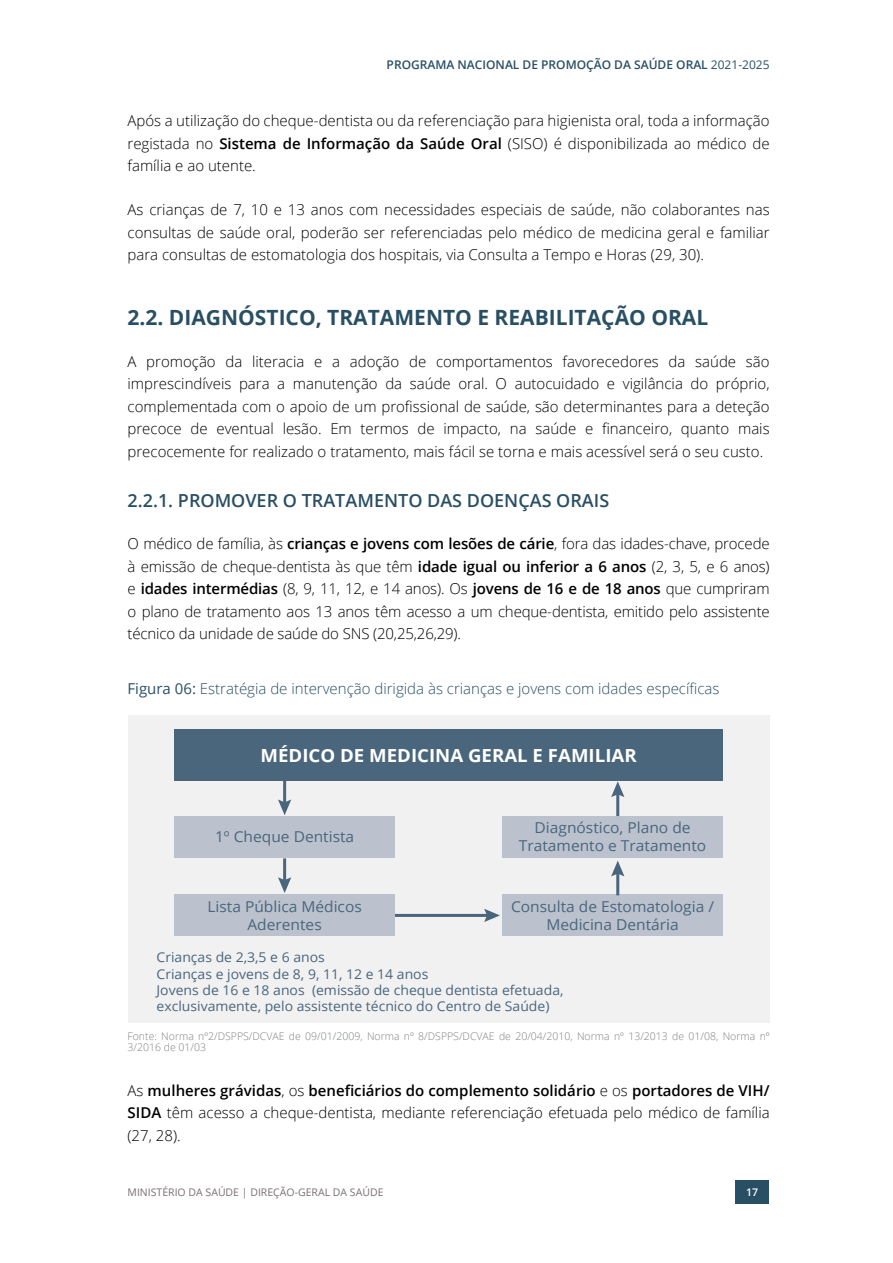
<style>
.page{position:relative;width:893px;height:1263px;background:#fff}
.page>*{position:absolute;margin:0;border:0;box-sizing:border-box;transform-origin:0 0}
.t1{font:700 21px "Open Sans";color:#294f64}
.t2{font:600 18px "Open Sans";color:#294f64}
.t3{font:700 18px "Open Sans";color:#fff;scale:1.04 1}
.t4{font:300 15px/22.5px "Open Sans";color:#000;text-align:justify}
.t5{font:15px/18px "Open Sans";color:#49667c;text-align:center;scale:1.04 1}
.t6{font:300 15px "Open Sans";color:#294f64}
.t7{font:13.5px/16.2px "Open Sans";color:#49667c;scale:1.04 1}
.t8{font:600 12px "Open Sans";color:#294f64}
.t9{font:300 10.5px/11.6px "Open Sans";color:#7f8080}
.t10{font:10.5px "Open Sans";color:#787170}
.t11{font:600 10.5px "Open Sans";color:#fff}
.s1{font-weight:400}
.s2{font-weight:600}
</style>
<div class="page">
<div style="left:735px;top:1180px;width:34px;height:24px;background:#294f64"></div>
<div style="left:128px;top:715px;width:641px;height:308px;background:#f1f1f2"></div>
<div style="left:175px;top:729px;width:548px;height:51px;background:#49667c"></div>
<hr style="left:395px;top:914px;width:94px;height:3px;background:#49667c">
<svg style="left:484px;top:909px;width:16px;height:13px"></svg>
<div style="left:502px;top:895px;width:221px;height:41px;background:#bbc1cd"></div>
<div style="left:502px;top:816px;width:221px;height:41px;background:#bbc1cd"></div>
<div style="left:175px;top:895px;width:220px;height:41px;background:#bbc1cd"></div>
<hr style="left:283px;top:781px;width:3px;height:23px;background:#49667c">
<svg style="left:278px;top:799px;width:13px;height:16px"></svg>
<div style="left:175px;top:816px;width:220px;height:41px;background:#bbc1cd"></div>
<hr style="left:283px;top:858px;width:3px;height:24px;background:#49667c">
<svg style="left:278px;top:877px;width:13px;height:16px"></svg>
<hr style="left:616px;top:871px;width:3px;height:24px;background:#49667c">
<svg style="left:611px;top:861px;width:13px;height:15px"></svg>
<hr style="left:616px;top:792px;width:3px;height:24px;background:#49667c">
<svg style="left:611px;top:781px;width:13px;height:16px"></svg>
<p class="t8" style="left:387px;top:57px;width:385px">PROGRAMA NACIONAL DE PROMOÇÃO DA SAÚDE ORAL <span class="s1">2021-2025</span></p>
<p class="t4" style="left:128px;top:109px;width:644px">Após a utilização do cheque-dentista ou da referenciação para higienista oral, toda a informação registada no <span class="s2">Sistema de Informação da Saúde Oral</span> (SISO) é disponibilizada ao médico de família e ao utente.</p>
<p class="t4" style="left:128px;top:198px;width:644px">As crianças de 7, 10 e 13 anos com necessidades especiais de saúde, não colaborantes nas consultas de saúde oral, poderão ser referenciadas pelo médico de medicina geral e familiar para consultas de estomatologia dos hospitais, via Consulta a Tempo e Horas (29, 30).</p>
<h1 class="t1" style="left:128px;top:303px;width:582px">2.2. DIAGNÓSTICO, TRATAMENTO E REABILITAÇÃO ORAL</h1>
<p class="t4" style="left:128px;top:349px;width:644px">A promoção da literacia e a adoção de comportamentos favorecedores da saúde são imprescindíveis para a manutenção da saúde oral. O autocuidado e vigilância do próprio, complementada com o apoio de um profissional de saúde, são determinantes para a deteção precoce de eventual lesão. Em termos de impacto, na saúde e financeiro, quanto mais precocemente for realizado o tratamento, mais fácil se torna e mais acessível será o seu custo.</p>
<p class="t2" style="left:128px;top:488px;width:483px">2.2.1. PROMOVER O TRATAMENTO DAS DOENÇAS ORAIS</p>
<p class="t4" style="left:128px;top:532px;width:644px">O médico de família, às <span class="s2">crianças e jovens com lesões de cárie</span>, fora das idades-chave, procede à emissão de cheque-dentista às que têm <span class="s2">idade igual ou inferior a 6 anos</span> (2, 3, 5, e 6 anos) e <span class="s2">idades intermédias</span> (8, 9, 11, 12, e 14 anos). Os <span class="s2">jovens de 16 e de 18 anos</span> que cumpriram o plano de tratamento aos 13 anos têm acesso a um cheque-dentista, emitido pelo assistente técnico da unidade de saúde do SNS (20,25,26,29).</p>
<p class="t6" style="left:128px;top:678px;width:593px"><span class="s1">Figura 06:</span> Estratégia de intervenção dirigida às crianças e jovens com idades específicas</p>
<p class="t3" style="left:261px;top:743px;width:363px">MÉDICO DE MEDICINA GERAL E FAMILIAR</p>
<p class="t5" style="left:215px;top:827px;width:135px">1º Cheque Dentista</p>
<p class="t5" style="left:207px;top:897px;width:150px">Lista Pública Médicos<br>Aderentes</p>
<p class="t5" style="left:519px;top:818px;width:182px">Diagnóstico, Plano de<br>Tratamento e Tratamento</p>
<p class="t5" style="left:511px;top:897px;width:197px">Consulta de Estomatologia /<br>Medicina Dentária</p>
<p class="t7" style="left:157px;top:949px;width:393px">Crianças de 2,3,5 e 6 anos<br>Crianças e jovens de 8, 9, 11, 12 e 14 anos<br>Jovens de 16 e 18 anos (emissão de cheque dentista efetuada, exclusivamente, pelo assistente técnico do Centro de Saúde)</p>
<p class="t9" style="left:128px;top:1030px;width:644px">Fonte: Norma nº2/DSPPS/DCVAE de 09/01/2009, Norma nº 8/DSPPS/DCVAE de 20/04/2010, Norma nº 13/2013 de 01/08, Norma nº<br>3/2016 de 01/03</p>
<p class="t4" style="left:128px;top:1079px;width:644px">As <span class="s2">mulheres grávidas</span>, os <span class="s2">beneficiários do complemento solidário</span> e os <span class="s2">portadores de VIH/ SIDA</span> têm acesso a cheque-dentista, mediante referenciação efetuada pelo médico de família (27, 28).</p>
<p class="t10" style="left:128px;top:1185px;width:257px">MINISTÉRIO DA SAÚDE | DIREÇÃO-GERAL DA SAÚDE</p>
<p class="t11" style="left:746px;top:1185px;width:13px">17</p>
</div>
